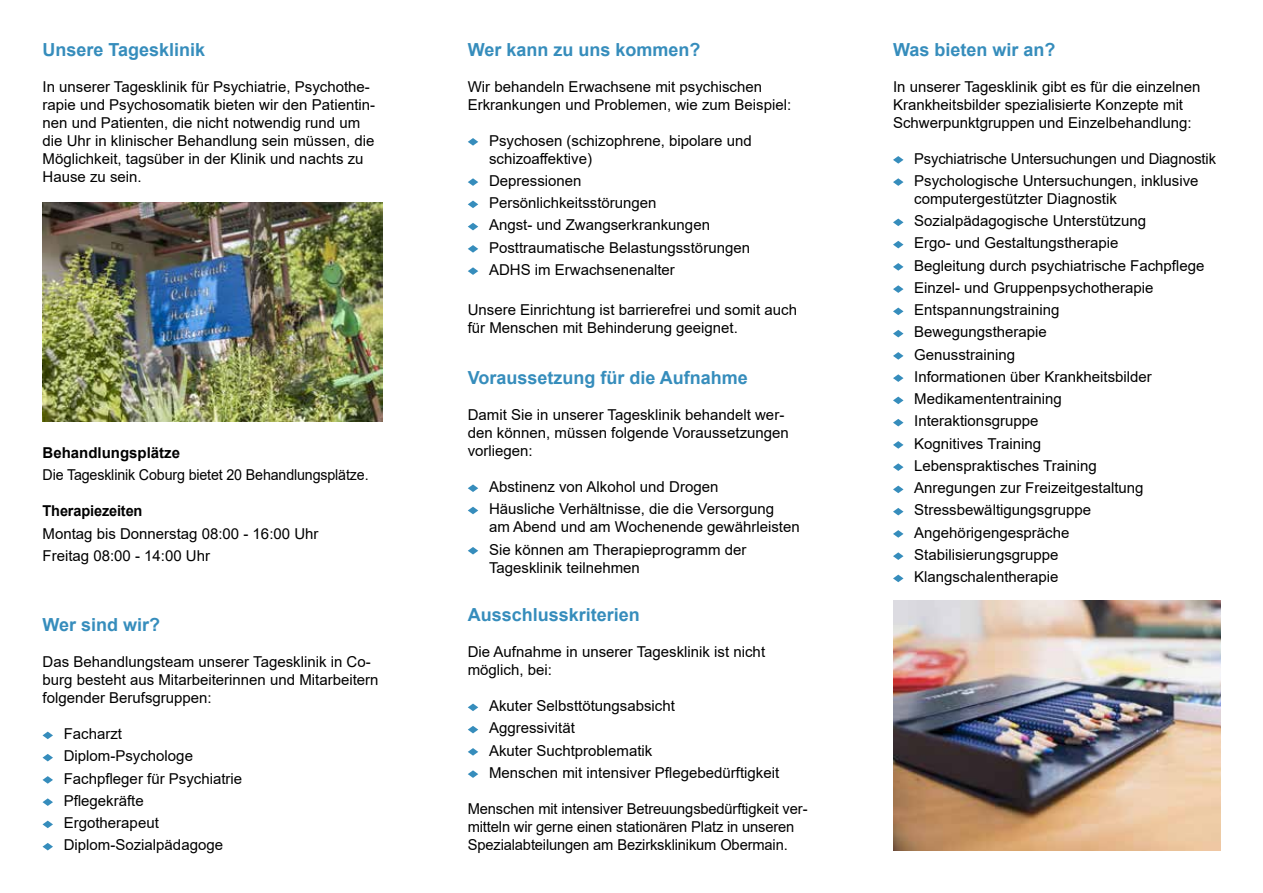
<style>
.page{position:relative;width:1263px;height:893px;background:#fff}
.page>*{position:absolute;margin:0;border:0;box-sizing:border-box;transform-origin:0 0}
.t1{font:700 18px "Arial";color:#368dbc}
.t2{font:15px/22.2px "Arial";color:#000}
.t3{font:15px "Arial";color:#000;scale:.95 1}
.t4{font:700 15px "Arial";color:#000}
</style>
<div class="page">
<img style="left:43px;top:203px;width:340px;height:219px">
<svg style="left:43px;top:732px;width:10px;height:7px"></svg>
<svg style="left:43px;top:754px;width:10px;height:7px"></svg>
<svg style="left:43px;top:776px;width:10px;height:8px"></svg>
<svg style="left:43px;top:798px;width:10px;height:8px"></svg>
<svg style="left:43px;top:821px;width:10px;height:7px"></svg>
<svg style="left:43px;top:843px;width:10px;height:7px"></svg>
<svg style="left:468px;top:138px;width:10px;height:8px"></svg>
<svg style="left:468px;top:178px;width:10px;height:8px"></svg>
<svg style="left:468px;top:201px;width:10px;height:7px"></svg>
<svg style="left:468px;top:223px;width:10px;height:7px"></svg>
<svg style="left:468px;top:245px;width:10px;height:8px"></svg>
<svg style="left:468px;top:267px;width:10px;height:8px"></svg>
<svg style="left:468px;top:484px;width:10px;height:8px"></svg>
<svg style="left:468px;top:507px;width:10px;height:7px"></svg>
<svg style="left:468px;top:547px;width:10px;height:7px"></svg>
<svg style="left:468px;top:704px;width:10px;height:7px"></svg>
<svg style="left:468px;top:726px;width:10px;height:7px"></svg>
<svg style="left:468px;top:748px;width:10px;height:8px"></svg>
<svg style="left:468px;top:770px;width:10px;height:8px"></svg>
<svg style="left:893px;top:156px;width:10px;height:8px"></svg>
<svg style="left:893px;top:178px;width:10px;height:8px"></svg>
<svg style="left:893px;top:219px;width:10px;height:7px"></svg>
<svg style="left:893px;top:241px;width:10px;height:7px"></svg>
<svg style="left:893px;top:263px;width:10px;height:8px"></svg>
<svg style="left:893px;top:285px;width:10px;height:8px"></svg>
<svg style="left:893px;top:308px;width:10px;height:7px"></svg>
<svg style="left:893px;top:330px;width:10px;height:7px"></svg>
<svg style="left:893px;top:352px;width:10px;height:8px"></svg>
<svg style="left:893px;top:374px;width:10px;height:8px"></svg>
<svg style="left:893px;top:397px;width:10px;height:7px"></svg>
<svg style="left:893px;top:419px;width:10px;height:7px"></svg>
<svg style="left:893px;top:441px;width:10px;height:8px"></svg>
<svg style="left:893px;top:463px;width:10px;height:8px"></svg>
<svg style="left:893px;top:486px;width:10px;height:7px"></svg>
<svg style="left:893px;top:508px;width:10px;height:7px"></svg>
<svg style="left:893px;top:530px;width:10px;height:8px"></svg>
<svg style="left:893px;top:552px;width:10px;height:8px"></svg>
<svg style="left:893px;top:575px;width:10px;height:7px"></svg>
<img style="left:893px;top:601px;width:327px;height:249px">
<p class="t1" style="left:43px;top:37px;width:164px">Unsere Tagesklinik</p>
<p class="t2" style="left:43px;top:77px;width:334px;line-height:18px">In unserer Tagesklinik für Psychiatrie, Psychothe&shy;rapie und Psychosomatik bieten wir den Patientin&shy;nen und Patienten, die nicht notwendig rund um die Uhr in klinischer Behandlung sein müssen, die Möglichkeit, tagsüber in der Klinik und nachts zu Hause zu sein.</p>
<p class="t4" style="left:43px;top:442px;width:139px">Behandlungsplätze</p>
<p class="t3" style="left:43px;top:465px;width:345px">Die Tagesklinik Coburg bietet 20 Behandlungsplätze.</p>
<p class="t4" style="left:43px;top:500px;width:101px">Therapiezeiten</p>
<p class="t2" style="left:43px;top:522px;width:277px">Montag bis Donnerstag 08:00 - 16:00 Uhr<br>Freitag 08:00 - 14:00 Uhr</p>
<p class="t1" style="left:43px;top:612px;width:119px">Wer sind wir?</p>
<p class="t2" style="left:43px;top:653px;width:337px;line-height:18px">Das Behandlungsteam unserer Tagesklinik in Co&shy;burg besteht aus Mitarbeiterinnen und Mitarbeitern folgender Berufsgruppen:</p>
<p class="t2" style="left:64px;top:723px;width:180px">Facharzt<br>Diplom-Psychologe<br>Fachpfleger für Psychiatrie<br>Pflegekräfte<br>Ergotherapeut<br>Diplom-Sozialpädagoge</p>
<p class="t1" style="left:468px;top:37px;width:234px">Wer kann zu uns kommen?</p>
<p class="t2" style="left:468px;top:77px;width:325px;line-height:18px">Wir behandeln Erwachsene mit psychischen<br>Erkrankungen und Problemen, wie zum Beispiel:</p>
<p class="t2" style="left:489px;top:131px;width:264px;line-height:18px">Psychosen (schizophrene, bipolare und schizoaffektive)</p>
<p class="t2" style="left:489px;top:169px;width:262px">Depressionen<br>Persönlichkeitsstörungen<br>Angst- und Zwangserkrankungen<br>Posttraumatische Belastungsstörungen<br>ADHS im Erwachsenenalter</p>
<p class="t2" style="left:468px;top:301px;width:331px;line-height:18px">Unsere Einrichtung ist barrierefrei und somit auch für Menschen mit Behinderung geeignet.</p>
<p class="t1" style="left:468px;top:365px;width:282px">Voraussetzung für die Aufnahme</p>
<p class="t2" style="left:468px;top:406px;width:323px;line-height:18px">Damit Sie in unserer Tagesklinik behandelt wer&shy;den können, müssen folgende Voraussetzungen vorliegen:</p>
<p class="t2" style="left:489px;top:476px;width:287px">Abstinenz von Alkohol und Drogen<br>Häusliche Verhältnisse, die die Versorgung</p>
<p class="t2" style="left:489px;top:516px;width:312px">am Abend und am Wochenende gewährleisten<br>Sie können am Therapieprogramm der</p>
<p class="t2" style="left:489px;top:556px;width:152px">Tagesklinik teilnehmen</p>
<p class="t1" style="left:468px;top:602px;width:174px">Ausschlusskriterien</p>
<p class="t2" style="left:468px;top:643px;width:299px;line-height:18px">Die Aufnahme in unserer Tagesklinik ist nicht möglich, bei:</p>
<p class="t2" style="left:489px;top:695px;width:292px">Akuter Selbsttötungsabsicht<br>Aggressivität<br>Akuter Suchtproblematik<br>Menschen mit intensiver Pflegebedürftigkeit</p>
<p class="t2" style="left:468px;top:799px;width:341px;line-height:18px">Menschen mit intensiver Betreuungsbedürftigkeit ver&shy;mitteln wir gerne einen stationären Platz in unseren<br>Spezialabteilungen am Bezirksklinikum Obermain.</p>
<p class="t1" style="left:893px;top:37px;width:164px">Was bieten wir an?</p>
<p class="t2" style="left:893px;top:77px;width:309px;line-height:18px">In unserer Tagesklinik gibt es für die einzelnen<br>Krankheitsbilder spezialisierte Konzepte mit<br>Schwerpunktgruppen und Einzelbehandlung:</p>
<p class="t2" style="left:914px;top:147px;width:303px">Psychiatrische Untersuchungen und Diagnostik<br>Psychologische Untersuchungen, inklusive</p>
<p class="t2" style="left:914px;top:187px;width:292px">computergestützter Diagnostik<br>Sozialpädagogische Unterstützung<br>Ergo- und Gestaltungstherapie<br>Begleitung durch psychiatrische Fachpflege<br>Einzel- und Gruppenpsychotherapie<br>Entspannungstraining<br>Bewegungstherapie<br>Genusstraining<br>Informationen über Krankheitsbilder<br>Medikamententraining<br>Interaktionsgruppe<br>Kognitives Training<br>Lebenspraktisches Training<br>Anregungen zur Freizeitgestaltung<br>Stressbewältigungsgruppe<br>Angehörigengespräche<br>Stabilisierungsgruppe<br>Klangschalentherapie</p>
</div>
